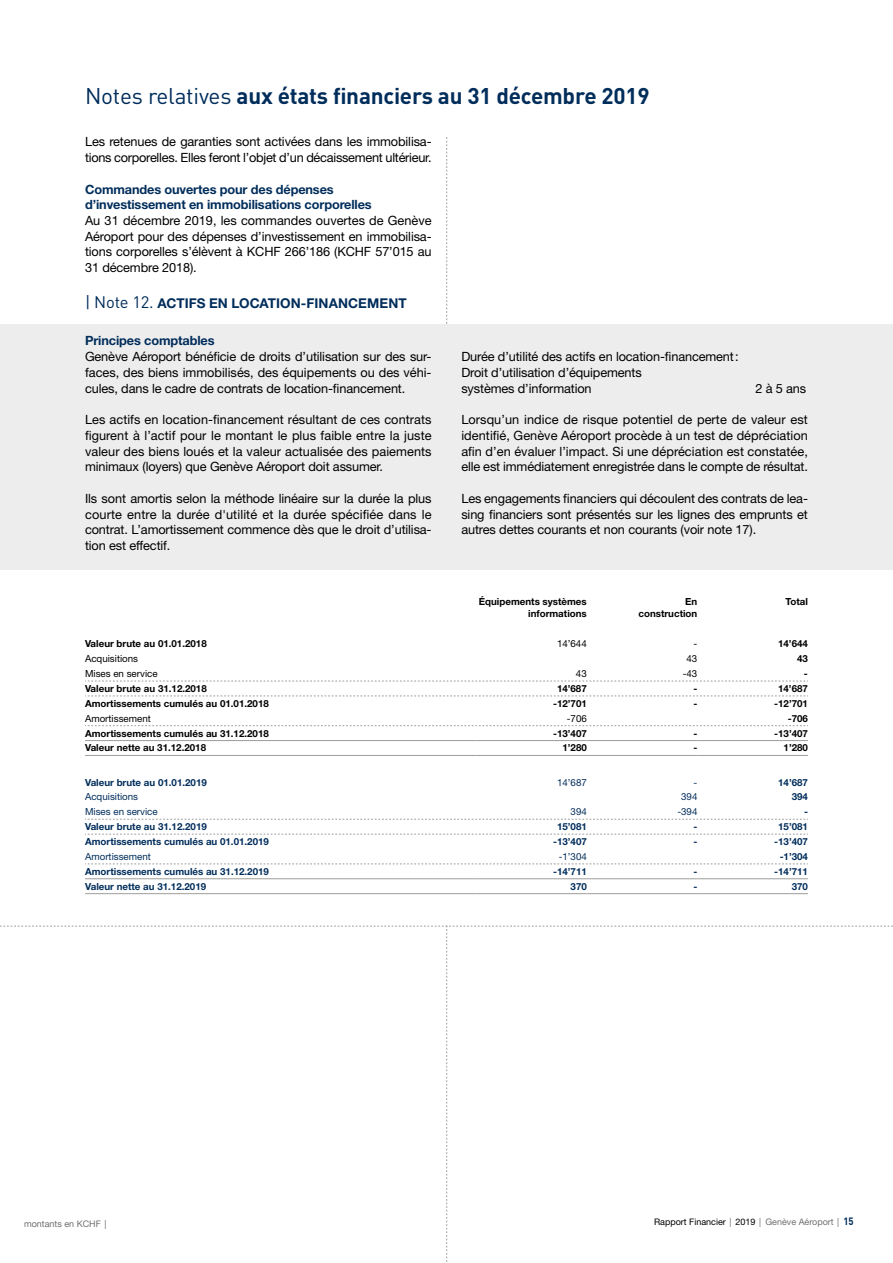
<style>
.page{position:relative;width:893px;height:1263px;background:#fff}
.page>*{position:absolute;margin:0;border:0;box-sizing:border-box;transform-origin:0 0}
.t1{font:700 22.5px "DIN";letter-spacing:-.01em;color:#012d5b}
.t2{font:700 13.5px "Helvetica Neue LT Std";letter-spacing:.005em;color:#012d5b}
.t3{font:12.75px/15.8px "Helvetica Neue LT Std";letter-spacing:-.01em;color:#000;text-align:justify}
.t4{font:700 12.75px/15.8px "Helvetica Neue LT Std";letter-spacing:-.01em;color:#012d5b}
.t5{font:700 9.75px/11.7px "Helvetica Neue LT Std";color:#000;text-align:right}
.t6{font:700 9.75px "Helvetica Neue LT Std";color:#012d5b}
.t7{font:9.75px "Helvetica Neue LT Std";color:#012d5b}
.t8{font:9.75px "Helvetica Neue LT Std";color:#000}
.t9{font:9px "Helvetica Neue LT Std";color:#000}
.t10{font:9px "Helvetica Neue";color:#706f6f}
.s1{font-weight:400}
.s2{font-family:"DIN";font-weight:400;font-size:16.5px}
.s3{color:#706f6f}
.s4{font-family:"DIN";font-weight:700;font-size:10.5px;color:#012d5b}
</style>
<div class="page">
<div style="left:0;top:324px;width:893px;height:246px;background:#ededed"></div>
<svg style="left:85px;top:681px;width:723px;height:1px"></svg>
<svg style="left:85px;top:696px;width:723px;height:1px"></svg>
<svg style="left:85px;top:725px;width:723px;height:1px"></svg>
<svg style="left:85px;top:819px;width:723px;height:1px"></svg>
<svg style="left:85px;top:834px;width:723px;height:1px"></svg>
<svg style="left:85px;top:864px;width:723px;height:1px"></svg>
<hr style="left:85px;top:740px;width:391px;height:1px;background:#9d9d9c">
<hr style="left:476px;top:740px;width:111px;height:1px;background:#9d9d9c">
<hr style="left:587px;top:740px;width:110px;height:1px;background:#9d9d9c">
<hr style="left:697px;top:740px;width:111px;height:1px;background:#9d9d9c">
<hr style="left:85px;top:755px;width:391px;height:1px;background:#9d9d9c">
<hr style="left:476px;top:755px;width:111px;height:1px;background:#9d9d9c">
<hr style="left:587px;top:755px;width:110px;height:1px;background:#9d9d9c">
<hr style="left:697px;top:755px;width:111px;height:1px;background:#9d9d9c">
<hr style="left:85px;top:878px;width:391px;height:1px;background:#9d9d9c">
<hr style="left:476px;top:878px;width:111px;height:1px;background:#9d9d9c">
<hr style="left:587px;top:878px;width:110px;height:1px;background:#9d9d9c">
<hr style="left:697px;top:878px;width:111px;height:1px;background:#9d9d9c">
<hr style="left:85px;top:893px;width:391px;height:1px;background:#9d9d9c">
<hr style="left:476px;top:893px;width:111px;height:1px;background:#9d9d9c">
<hr style="left:587px;top:893px;width:110px;height:1px;background:#9d9d9c">
<hr style="left:697px;top:893px;width:111px;height:1px;background:#9d9d9c">
<svg style="left:446px;top:137px;width:1px;height:187px"></svg>
<svg style="left:0;top:925px;width:893px;height:337px"></svg>
<h1 class="t1" style="left:85px;top:81px;width:566px"><span class="s1">Notes relatives</span> aux états financiers au 31 décembre 2019</h1>
<p class="t3" style="left:85px;top:134px;width:348px">Les retenues de garanties sont activées dans les immobilisa&shy;tions corporelles. Elles feront l’objet d’un décaissement ultérieur.</p>
<p class="t4" style="left:85px;top:181px;width:288px">Commandes ouvertes pour des dépenses d’investissement en immobilisations corporelles</p>
<p class="t3" style="left:85px;top:212px;width:348px">Au 31 décembre 2019, les commandes ouvertes de Genève Aéroport pour des dépenses d’investissement en immobilisa&shy;tions corporelles s’élèvent à KCHF 266’186 (KCHF 57’015 au 31 décembre 2018).</p>
<p class="t2" style="left:85px;top:294px;width:323px"><span class="s2">| Note 12.</span> ACTIFS EN LOCATION-FINANCEMENT</p>
<p class="t4" style="left:85px;top:333px;width:131px">Principes comptables</p>
<p class="t3" style="left:85px;top:348px;width:348px">Genève Aéroport bénéficie de droits d’utilisation sur des sur&shy;faces, des biens immobilisés, des équipements ou des véhi&shy;cules, dans le cadre de contrats de location-financement.</p>
<p class="t3" style="left:85px;top:411px;width:348px">Les actifs en location-financement résultant de ces contrats figurent à l’actif pour le montant le plus faible entre la juste valeur des biens loués et la valeur actualisée des paiements minimaux (loyers) que Genève Aéroport doit assumer.</p>
<p class="t3" style="left:85px;top:490px;width:348px">Ils sont amortis selon la méthode linéaire sur la durée la plus courte entre la durée d'utilité et la durée spécifiée dans le contrat. L’amortissement commence dès que le droit d’utilisa&shy;tion est effectif.</p>
<p class="t3" style="left:461px;top:348px;width:279px;text-align:left">Durée d’utilité des actifs en location-financement:<br>Droit d’utilisation d’équipements<br>systèmes d’information</p>
<p class="t3" style="left:755px;top:380px;width:52px">2 à 5 ans</p>
<p class="t3" style="left:461px;top:411px;width:348px">Lorsqu’un indice de risque potentiel de perte de valeur est identifié, Genève Aéroport procède à un test de dépréciation afin d’en évaluer l’impact. Si une dépréciation est constatée, elle est immédiatement enregistrée dans le compte de résultat.</p>
<p class="t3" style="left:461px;top:490px;width:348px">Les engagements financiers qui découlent des contrats de lea&shy;sing financiers sont présentés sur les lignes des emprunts et autres dettes courants et non courants (voir note 17).</p>
<p class="t5" style="left:479px;top:595px;width:109px">Équipements systèmes informations</p>
<p class="t5" style="left:638px;top:595px;width:60px">En construction</p>
<p class="t5" style="left:785px;top:595px;width:24px">Total</p>
<p class="t5" style="left:85px;top:638px;width:123px">Valeur brute au 01.01.2018</p>
<p class="t8" style="left:557px;top:638px;width:31px">14’644</p>
<p class="t8" style="left:694px;top:638px;width:5px">-</p>
<p class="t5" style="left:778px;top:638px;width:31px">14’644</p>
<p class="t8" style="left:85px;top:653px;width:55px">Acquisitions</p>
<p class="t8" style="left:686px;top:653px;width:12px">43</p>
<p class="t5" style="left:797px;top:653px;width:12px">43</p>
<p class="t8" style="left:85px;top:668px;width:74px">Mises en service</p>
<p class="t8" style="left:576px;top:668px;width:12px">43</p>
<p class="t8" style="left:683px;top:668px;width:16px">-43</p>
<p class="t5" style="left:804px;top:667px;width:5px">-</p>
<p class="t5" style="left:85px;top:682px;width:123px">Valeur brute au 31.12.2018</p>
<p class="t5" style="left:557px;top:682px;width:31px">14’687</p>
<p class="t5" style="left:693px;top:682px;width:5px">-</p>
<p class="t5" style="left:778px;top:682px;width:31px">14’687</p>
<p class="t5" style="left:85px;top:697px;width:185px">Amortissements cumulés au 01.01.2018</p>
<p class="t5" style="left:553px;top:697px;width:35px">-12’701</p>
<p class="t5" style="left:693px;top:697px;width:5px">-</p>
<p class="t5" style="left:774px;top:697px;width:35px">-12’701</p>
<p class="t8" style="left:85px;top:712px;width:67px">Amortissement</p>
<p class="t8" style="left:567px;top:712px;width:22px">-706</p>
<p class="t5" style="left:788px;top:712px;width:22px">-706</p>
<p class="t5" style="left:85px;top:727px;width:185px">Amortissements cumulés au 31.12.2018</p>
<p class="t5" style="left:553px;top:727px;width:35px">-13’407</p>
<p class="t5" style="left:693px;top:727px;width:5px">-</p>
<p class="t5" style="left:774px;top:727px;width:35px">-13’407</p>
<p class="t5" style="left:85px;top:742px;width:123px">Valeur nette au 31.12.2018</p>
<p class="t5" style="left:562px;top:742px;width:26px">1’280</p>
<p class="t5" style="left:693px;top:742px;width:5px">-</p>
<p class="t5" style="left:784px;top:742px;width:26px">1’280</p>
<p class="t6" style="left:85px;top:776px;width:123px">Valeur brute au 01.01.2019</p>
<p class="t7" style="left:557px;top:776px;width:31px">14’687</p>
<p class="t7" style="left:694px;top:776px;width:5px">-</p>
<p class="t6" style="left:778px;top:776px;width:31px">14’687</p>
<p class="t7" style="left:85px;top:791px;width:55px">Acquisitions</p>
<p class="t7" style="left:681px;top:791px;width:18px">394</p>
<p class="t6" style="left:792px;top:791px;width:18px">394</p>
<p class="t7" style="left:85px;top:806px;width:74px">Mises en service</p>
<p class="t7" style="left:571px;top:806px;width:18px">394</p>
<p class="t7" style="left:677px;top:806px;width:22px">-394</p>
<p class="t6" style="left:804px;top:806px;width:5px">-</p>
<p class="t6" style="left:85px;top:821px;width:123px">Valeur brute au 31.12.2019</p>
<p class="t6" style="left:557px;top:821px;width:31px">15’081</p>
<p class="t6" style="left:693px;top:821px;width:5px">-</p>
<p class="t6" style="left:778px;top:821px;width:31px">15’081</p>
<p class="t6" style="left:85px;top:836px;width:185px">Amortissements cumulés au 01.01.2019</p>
<p class="t6" style="left:553px;top:836px;width:35px">-13’407</p>
<p class="t6" style="left:693px;top:836px;width:5px">-</p>
<p class="t6" style="left:774px;top:836px;width:35px">-13’407</p>
<p class="t7" style="left:85px;top:850px;width:67px">Amortissement</p>
<p class="t7" style="left:559px;top:850px;width:30px">-1’304</p>
<p class="t6" style="left:780px;top:850px;width:30px">-1’304</p>
<p class="t6" style="left:85px;top:865px;width:185px">Amortissements cumulés au 31.12.2019</p>
<p class="t6" style="left:553px;top:865px;width:35px">-14’711</p>
<p class="t6" style="left:693px;top:865px;width:5px">-</p>
<p class="t6" style="left:774px;top:865px;width:35px">-14’711</p>
<p class="t6" style="left:85px;top:880px;width:123px">Valeur nette au 31.12.2019</p>
<p class="t6" style="left:571px;top:880px;width:18px">370</p>
<p class="t6" style="left:693px;top:880px;width:5px">-</p>
<p class="t6" style="left:792px;top:880px;width:18px">370</p>
<p class="t10" style="left:24px;top:1217px;width:84px">montants en KCHF |</p>
<p class="t9" style="left:654px;top:1216px;width:201px">Rapport Financier <span class="s3">|</span> 2019 <span class="s3">| Genève Aéroport |</span> <span class="s4">15</span></p>
</div>
